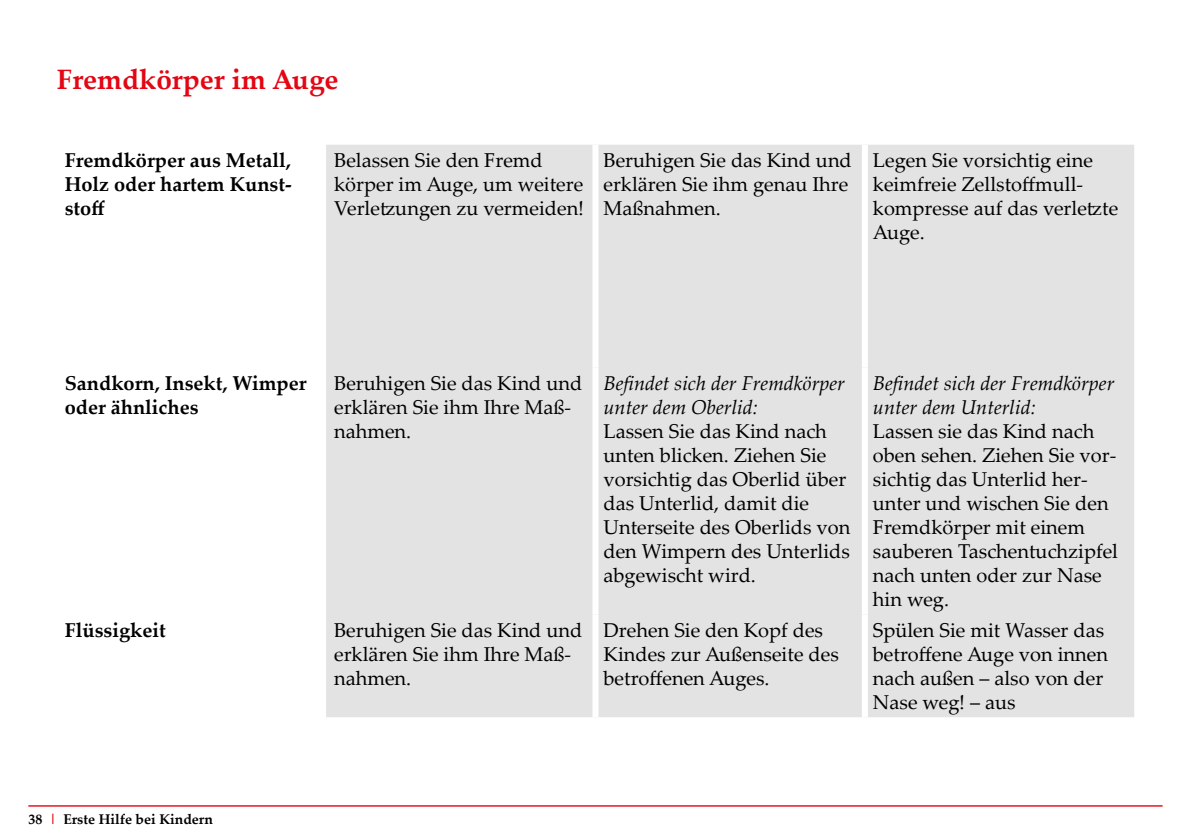
<style>
.page{position:relative;width:1191px;height:840px;background:#fff}
.page>*{position:absolute;margin:0;border:0;box-sizing:border-box;transform-origin:0 0}
.t1{font:700 28px "Palatino Linotype";color:#e30613}
.t2{font:20px/24px "Palatino Linotype";color:#000}
.t3{font:700 20px/24px "Palatino Linotype";color:#000;text-align:justify}
.t4{font:italic 20px/24px "Palatino Linotype";color:#000}
.t5{font:700 14px "Palatino Linotype";color:#000}
.s1{color:#e30613}
</style>
<div class="page">
<hr style="left:28px;top:804px;width:1134px;height:2px;background:#e30613">
<div style="left:326px;top:145px;width:808px;height:571px;background:#e4e3e3"></div>
<div style="left:592px;top:145px;width:6px;height:222px;background:#fff"></div>
<div style="left:862px;top:145px;width:6px;height:222px;background:#fff"></div>
<div style="left:592px;top:367px;width:6px;height:247px;background:#fff"></div>
<div style="left:862px;top:367px;width:6px;height:247px;background:#fff"></div>
<div style="left:592px;top:614px;width:6px;height:102px;background:#fff"></div>
<div style="left:862px;top:614px;width:6px;height:102px;background:#fff"></div>
<h1 class="t1" style="left:57px;top:63px;width:283px">Fremdkörper im Auge</h1>
<p class="t3" style="left:65px;top:149px;width:229px">Fremdkörper aus Metall, Holz oder hartem Kunst&shy;stoff</p>
<p class="t2" style="left:334px;top:149px;width:251px">Belassen Sie den Fremd körper im Auge, um weitere<br>Verletzungen zu vermeiden!</p>
<p class="t2" style="left:603px;top:149px;width:250px">Beruhigen Sie das Kind und erklären Sie ihm genau Ihre<br>Maßnahmen.</p>
<p class="t2" style="left:873px;top:149px;width:247px">Legen Sie vorsichtig eine keimfreie Zellstoffmull&shy;kompresse auf das verletzte<br>Auge.</p>
<p class="t3" style="left:65px;top:371px;width:243px">Sandkorn, Insekt, Wimper oder ähnliches</p>
<p class="t2" style="left:334px;top:372px;width:250px">Beruhigen Sie das Kind und erklären Sie ihm Ihre Maß&shy;nahmen.</p>
<p class="t4" style="left:603px;top:370px;width:243px">Befindet sich der Fremdkörper unter dem Oberlid:</p>
<p class="t2" style="left:603px;top:420px;width:248px">Lassen Sie das Kind nach unten blicken. Ziehen Sie vorsichtig das Oberlid über das Unterlid, damit die<br>Unterseite des Oberlids von den Wimpern des Unterlids abgewischt wird.</p>
<p class="t4" style="left:873px;top:370px;width:243px">Befindet sich der Fremdkörper unter dem Unterlid:</p>
<p class="t2" style="left:873px;top:420px;width:247px">Lassen sie das Kind nach oben sehen. Ziehen Sie vor&shy;sichtig das Unterlid her&shy;unter und wischen Sie den<br>Fremdkörper mit einem sauberen Taschentuchzipfel nach unten oder zur Nase hin weg.</p>
<p class="t3" style="left:65px;top:618px;width:103px">Flüssigkeit</p>
<p class="t2" style="left:334px;top:618px;width:250px">Beruhigen Sie das Kind und erklären Sie ihm Ihre Maß&shy;nahmen.</p>
<p class="t2" style="left:603px;top:618px;width:237px">Drehen Sie den Kopf des<br>Kindes zur Außenseite des betroffenen Auges.</p>
<p class="t2" style="left:873px;top:618px;width:237px">Spülen Sie mit Wasser das betroffene Auge von innen nach außen – also von der<br>Nase weg! – aus</p>
<p class="t5" style="left:28px;top:809px;width:186px">38 <span class="s1">|</span> Erste Hilfe bei Kindern</p>
</div>
